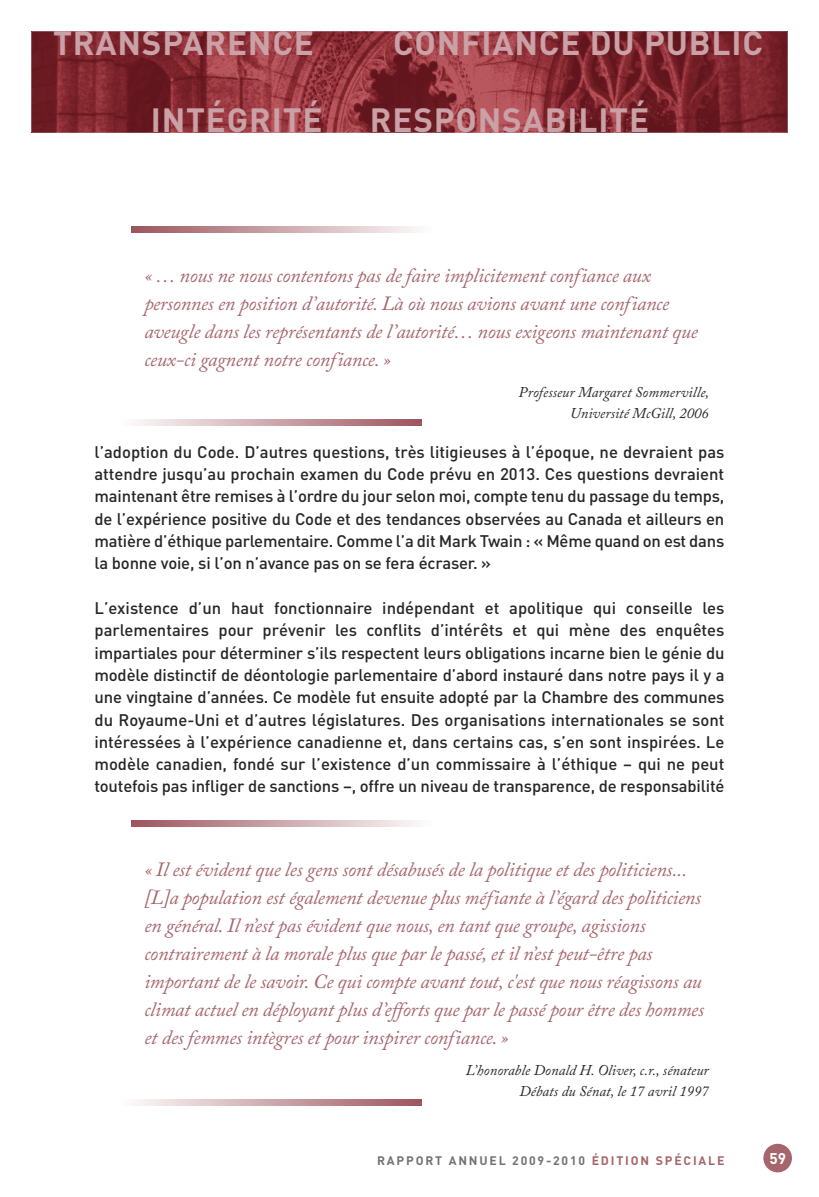
<style>
.page{position:relative;width:819px;height:1197px;background:#fff}
.page>*{position:absolute;margin:0;border:0;box-sizing:border-box;transform-origin:0 0}
.t1{font:700 33.25px "DIN";letter-spacing:.025em;color:#c9a1a6}
.t2{font:italic 20.12px/28px "Adobe Caslon Pro";letter-spacing:-.01em;color:#a6656d}
.t3{font:500 16.62px/22.2px "DIN";letter-spacing:-.01em;color:#272627;text-align:justify}
.t4{font:700 15.4px "DIN";color:#fff}
.t5{font:italic 14.88px/21px "Adobe Caslon Pro";letter-spacing:.005em;color:#272627;text-align:right}
.t6{font:700 12.25px "DIN";letter-spacing:.15em;color:#737272}
.s1{color:#a6656d}
</style>
<div class="page">
<div style="left:763px;top:1144px;width:29px;height:28px;background:#a6656d;border-radius:50%"></div>
<img style="left:31px;top:32px;width:757px;height:100px">
<svg style="left:132px;top:821px;width:285px;height:6px;background:#cba4a9"></svg>
<svg style="left:137px;top:1099px;width:284px;height:6px;background:#cba4a9"></svg>
<svg style="left:132px;top:226px;width:285px;height:7px;background:#cba4a9"></svg>
<svg style="left:137px;top:419px;width:284px;height:7px;background:#cba4a9"></svg>
<h1 class="t1" style="left:53px;top:25px;width:262px">TRANSPARENCE</h1>
<h1 class="t1" style="left:393px;top:25px;width:371px">CONFIANCE DU PUBLIC</h1>
<h1 class="t1" style="left:151px;top:101px;width:173px">INTÉGRITÉ</h1>
<h1 class="t1" style="left:370px;top:101px;width:281px">RESPONSABILITÉ</h1>
<p class="t2" style="left:144px;top:264px;width:555px">« … nous ne nous contentons pas de faire implicitement confiance aux personnes en position d’autorité. Là où nous avions avant une confiance aveugle dans les représentants de l’autorité… nous exigeons maintenant que ceux-ci gagnent notre confiance. »</p>
<p class="t5" style="left:519px;top:384px;width:192px">Professeur Margaret Sommerville,<br>Université McGill, 2006</p>
<p class="t3" style="left:94px;top:441px;width:632px">l’adoption du Code. D’autres questions, très litigieuses à l’époque, ne devraient pas attendre jusqu’au prochain examen du Code prévu en 2013. Ces questions devraient maintenant être remises à l’ordre du jour selon moi, compte tenu du passage du temps, de l’expérience positive du Code et des tendances observées au Canada et ailleurs en matière d’éthique parlementaire. Comme l’a dit Mark Twain : « Même quand on est dans la bonne voie, si l’on n’avance pas on se fera écraser. »</p>
<p class="t3" style="left:94px;top:597px;width:632px">L’existence d’un haut fonctionnaire indépendant et apolitique qui conseille les parlementaires pour prévenir les conflits d’intérêts et qui mène des enquêtes impartiales pour déterminer s’ils respectent leurs obligations incarne bien le génie du modèle distinctif de déontologie parlementaire d’abord instauré dans notre pays il y a une vingtaine d’années. Ce modèle fut ensuite adopté par la Chambre des communes du Royaume-Uni et d’autres législatures. Des organisations internationales se sont intéressées à l’expérience canadienne et, dans certains cas, s’en sont inspirées. Le modèle canadien, fondé sur l’existence d’un commissaire à l’éthique – qui ne peut toutefois pas infliger de sanctions –, offre un niveau de transparence, de responsabilité</p>
<p class="t2" style="left:144px;top:858px;width:561px">« Il est évident que les gens sont désabusés de la politique et des politiciens... [L]a population est également devenue plus méfiante à l’égard des politiciens en général. Il n’est pas évident que nous, en tant que groupe, agissions contrairement à la morale plus que par le passé, et il n’est peut-être pas important de le savoir. Ce qui compte avant tout, c'est que nous réagissons au climat actuel en déployant plus d’efforts que par le passé pour être des hommes et des femmes intègres et pour inspirer confiance. »</p>
<p class="t5" style="left:466px;top:1062px;width:245px">L’honorable Donald H. Oliver, c.r., sénateur<br>Débats du Sénat, le 17 avril 1997</p>
<p class="t6" style="left:377px;top:1154px;width:349px">RAPPORT ANNUEL 2009-2010 <span class="s1">ÉDITION SPÉCIALE</span></p>
<p class="t4" style="left:769px;top:1149px;width:18px">59</p>
</div>
